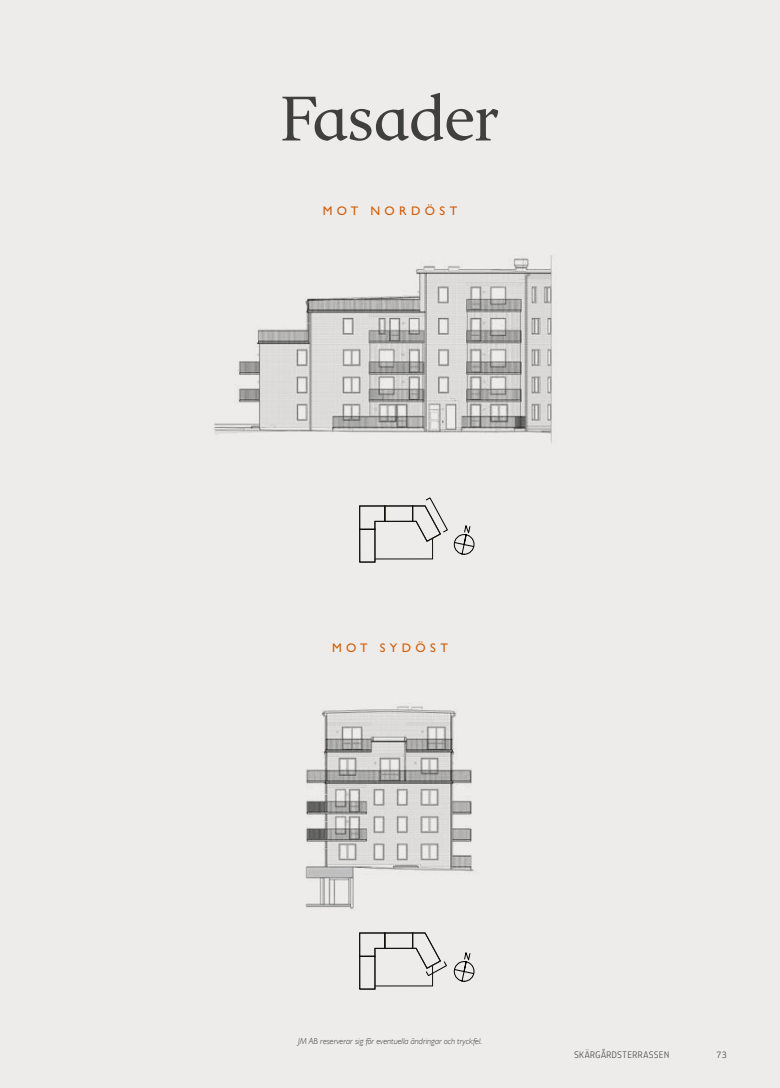
<style>
.page{position:relative;width:780px;height:1088px;background:#edeceb}
.page>*{position:absolute;margin:0;border:0;box-sizing:border-box;transform-origin:0 0}
.t1{font:62.5px "JM Serif";letter-spacing:-.01em;color:#3f3f3e}
.t2{font:12.5px "Gill Sansfor JM";letter-spacing:.35em;color:#d15c05}
.t3{font:10px "Lekton";letter-spacing:.03em;color:#3f3f3e}
.t4{font:italic 300 8.75px "Gill Sansfor JM";color:#3f3f3e}
</style>
<div class="page">
<svg style="left:453px;top:952px;width:21px;height:30px"></svg>
<svg style="left:359px;top:497px;width:115px;height:65px"></svg>
<svg style="left:359px;top:936px;width:88px;height:53px"></svg>
<img style="left:214px;top:255px;width:338px;height:189px">
<img style="left:305px;top:703px;width:174px;height:233px">
<h1 class="t1" style="left:281px;top:80px;width:220px">Fasader</h1>
<h2 class="t2" style="left:322px;top:204px;width:136px">MOT NORDÖST</h2>
<h2 class="t2" style="left:332px;top:640px;width:117px">MOT SYDÖST</h2>
<p class="t4" style="left:298px;top:1036px;width:185px">JM AB reserverar sig för eventuella ändringar och tryckfel.</p>
<p class="t3" style="left:574px;top:1049px;width:96px">SKÄRGÅRDSTERRASSEN</p>
<p class="t3" style="left:716px;top:1049px;width:12px">73</p>
</div>
